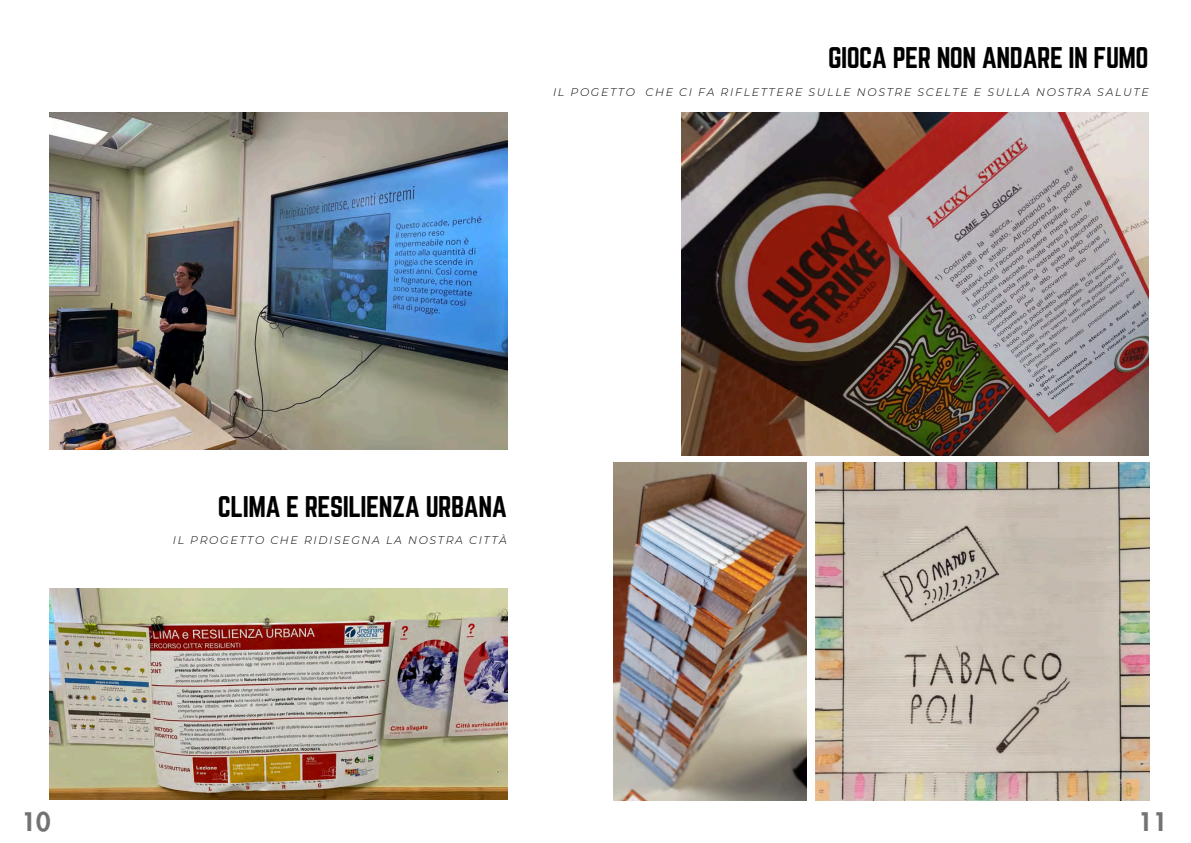
<style>
.page{position:relative;width:1191px;height:843px;background:#fff}
.page>*{position:absolute;margin:0;border:0;box-sizing:border-box;transform-origin:0 0}
.t1{font:26.1px "Norwester";letter-spacing:-.02em;color:#000}
.t2{font:800 25px "Futura LT Pro";color:#737373}
.t3{font:italic 300 11px "Montserrat";letter-spacing:.15em;color:#000}
</style>
<div class="page">
<img style="left:681px;top:112px;width:467px;height:343px">
<img style="left:815px;top:462px;width:333px;height:338px">
<img style="left:613px;top:462px;width:193px;height:338px">
<img style="left:49px;top:112px;width:458px;height:337px">
<img style="left:49px;top:588px;width:458px;height:211px">
<p class="t1" style="left:828px;top:42px;width:322px">GIOCA PER NON ANDARE IN FUMO</p>
<p class="t3" style="left:553px;top:85px;width:597px">IL POGETTO CHE CI FA RIFLETTERE SULLE NOSTRE SCELTE E SULLA NOSTRA SALUTE</p>
<p class="t1" style="left:218px;top:491px;width:291px">CLIMA E RESILIENZA URBANA</p>
<p class="t3" style="left:173px;top:533px;width:336px">IL PROGETTO CHE RIDISEGNA LA NOSTRA CITTÀ</p>
<p class="t2" style="left:22px;top:809px;width:30px">10</p>
<p class="t2" style="left:1138px;top:809px;width:30px">11</p>
</div>
